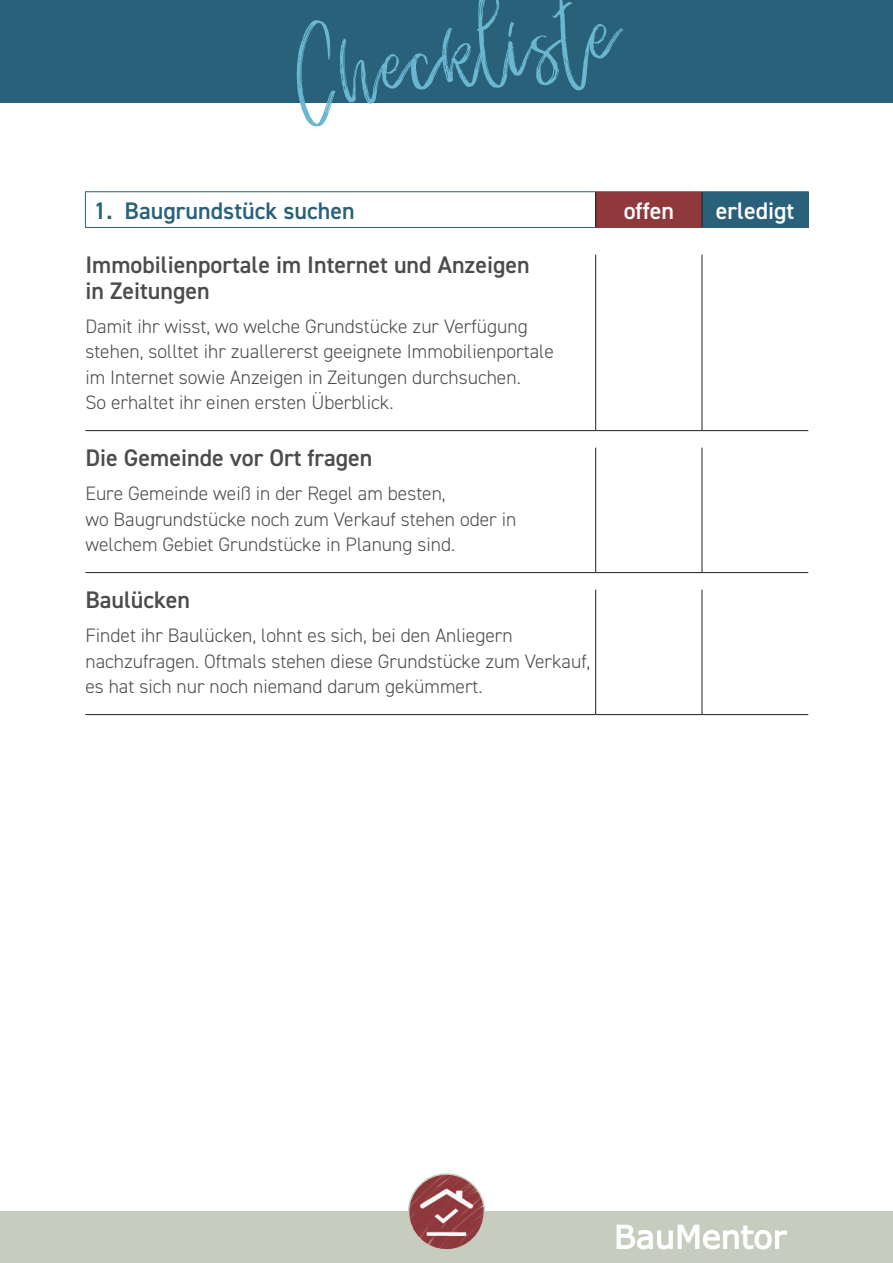
<style>
.page{position:relative;width:893px;height:1263px;background:#fff}
.page>*{position:absolute;margin:0;border:0;box-sizing:border-box;transform-origin:0 0}
.t1{font:92.1px "Salted Mocha";color:#6bb6d0}
.t2{font:600 24px/25.5px "DIN2014";color:#4b4c4d}
.t3{font:600 24px "DIN2014";color:#29617a}
.t4{font:600 24px "DIN2014";color:#fff}
.t5{font:300 19.5px/25.5px "DIN2014";color:#4b4c4d}
</style>
<div class="page">
<div style="left:0;top:0;width:893px;height:102px;background:#29617a"></div>
<div style="left:0;top:1212px;width:893px;height:51px;background:#c7cdbe"></div>
<svg style="left:409px;top:1174px;width:75px;height:76px;fill:#903a3e"></svg>
<img style="left:409px;top:1176px;width:36px;height:46px">
<div style="left:408px;top:1173px;width:77px;height:77px;border:2px solid #c7cdbe;border-radius:50%"></div>
<svg style="left:617px;top:1224px;width:170px;height:25px"></svg>
<div style="left:596px;top:192px;width:106px;height:35px;background:#90393d"></div>
<div style="left:702px;top:192px;width:106px;height:35px;background:#29617a"></div>
<hr style="left:85px;top:191px;width:511px;height:1px;background:#29617a">
<hr style="left:85px;top:192px;width:1px;height:35px;background:#29617a">
<hr style="left:85px;top:227px;width:511px;height:1px;background:#29617a">
<hr style="left:596px;top:191px;width:106px;height:1px;background:#90393d">
<hr style="left:596px;top:227px;width:106px;height:1px;background:#90393d">
<hr style="left:702px;top:191px;width:107px;height:1px;background:#29617a">
<hr style="left:808px;top:192px;width:1px;height:35px;background:#29617a">
<hr style="left:702px;top:227px;width:107px;height:1px;background:#29617a">
<hr style="left:85px;top:430px;width:511px;height:1px;background:#231f20">
<hr style="left:596px;top:430px;width:106px;height:1px;background:#231f20">
<hr style="left:702px;top:430px;width:106px;height:1px;background:#231f20">
<hr style="left:595px;top:192px;width:1px;height:35px;background:#231f20">
<hr style="left:595px;top:255px;width:1px;height:175px;background:#231f20">
<hr style="left:595px;top:448px;width:1px;height:124px;background:#231f20">
<hr style="left:595px;top:590px;width:1px;height:124px;background:#231f20">
<hr style="left:702px;top:192px;width:1px;height:35px;background:#231f20">
<hr style="left:702px;top:255px;width:1px;height:175px;background:#231f20">
<hr style="left:702px;top:448px;width:1px;height:124px;background:#231f20">
<hr style="left:702px;top:590px;width:1px;height:124px;background:#231f20">
<hr style="left:85px;top:714px;width:511px;height:1px;background:#231f20">
<hr style="left:596px;top:714px;width:106px;height:1px;background:#231f20">
<hr style="left:702px;top:714px;width:106px;height:1px;background:#231f20">
<hr style="left:85px;top:572px;width:511px;height:1px;background:#231f20">
<hr style="left:596px;top:572px;width:106px;height:1px;background:#231f20">
<hr style="left:702px;top:572px;width:106px;height:1px;background:#231f20">
<h1 class="t1" style="left:286px;top:12px;width:324px;rotate:-8deg">Checkliste</h1>
<p class="t3" style="left:94px;top:195px;width:262px">1. Baugrundstück suchen</p>
<p class="t4" style="left:624px;top:195px;width:52px">offen</p>
<p class="t4" style="left:716px;top:195px;width:80px">erledigt</p>
<p class="t2" style="left:85px;top:252px;width:446px">Immobilienportale im Internet und Anzeigen in Zeitungen</p>
<p class="t5" style="left:85px;top:313px;width:470px">Damit ihr wisst, wo welche Grundstücke zur Verfügung stehen, solltet ihr zuallererst geeignete Immobilienportale im Internet sowie Anzeigen in Zeitungen durchsuchen.<br>So erhaltet ihr einen ersten Überblick.</p>
<p class="t2" style="left:85px;top:445px;width:289px">Die Gemeinde vor Ort fragen</p>
<p class="t5" style="left:85px;top:481px;width:432px">Eure Gemeinde weiß in der Regel am besten,<br>wo Baugrundstücke noch zum Verkauf stehen oder in welchem Gebiet Grundstücke in Planung sind.</p>
<p class="t2" style="left:85px;top:587px;width:106px">Baulücken</p>
<p class="t5" style="left:85px;top:623px;width:506px">Findet ihr Baulücken, lohnt es sich, bei den Anliegern nachzufragen. Oftmals stehen diese Grundstücke zum Verkauf, es hat sich nur noch niemand darum gekümmert.</p>
</div>
